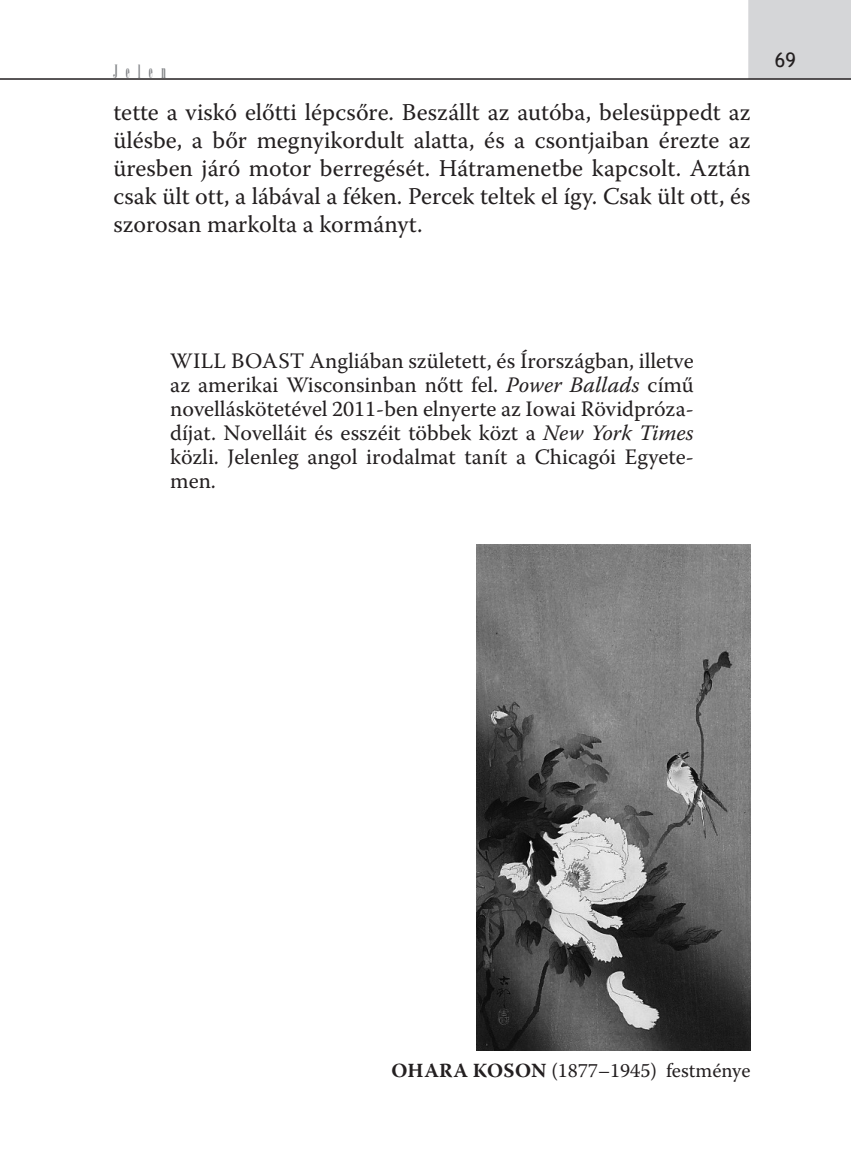
<style>
.page{position:relative;width:851px;height:1163px;background:#fff}
.page>*{position:absolute;margin:0;border:0;box-sizing:border-box;transform-origin:0 0}
.proza{font:24px/28px "Warnock Pro";color:#231f20;text-align:justify}
.proza-2{font:22px/24px "Warnock Pro";color:#231f20;text-align:justify}
.proza-3{font:20px "Warnock Pro";color:#231f20}
.t1{font:20px "Arsis DEE";color:#808285;scale:.8 1}
.t2{font:20px "Trebuchet MS";color:#231f20}
.s1{font-style:italic}
.s2{font-weight:700}
</style>
<div class="page">
<div style="left:748px;top:0;width:102px;height:78px;background:#d5d6d8"></div>
<hr style="left:0;top:78px;width:850px;height:2px;background:#231f20">
<img style="left:476px;top:544px;width:274px;height:505px">
<p class="t1" style="left:113px;top:61px;width:67px">J e l e n</p>
<p class="proza" style="left:113px;top:97px;width:638px">tette a viskó előtti lépcsőre. Beszállt az autóba, belesüppedt az ülésbe, a bőr megnyikordult alatta, és a csontjaiban érezte az üresben járó motor berregését. Hátramenetbe kapcsolt. Aztán csak ült ott, a lábával a féken. Percek teltek el így. Csak ült ott, és szorosan markolta a kormányt.</p>
<p class="t2" style="left:774px;top:48px;width:22px">69</p>
<p class="proza-2" style="left:170px;top:348px;width:525px">WILL BOAST Angliában született, és Írországban, illetve az amerikai Wisconsinban nőtt fel. <span class="s1">Power Ballads</span> című novelláskötetével 2011-ben elnyerte az Iowai Rövidpróza&shy;díjat. Novelláit és esszéit többek közt a <span class="s1">New York Times </span>közli. Jelenleg angol irodalmat tanít a Chicagói Egyete&shy;men.</p>
<p class="proza-3" style="left:391px;top:1058px;width:360px"><span class="s2">OHARA KOSON</span> (1877–1945) festménye</p>
</div>
